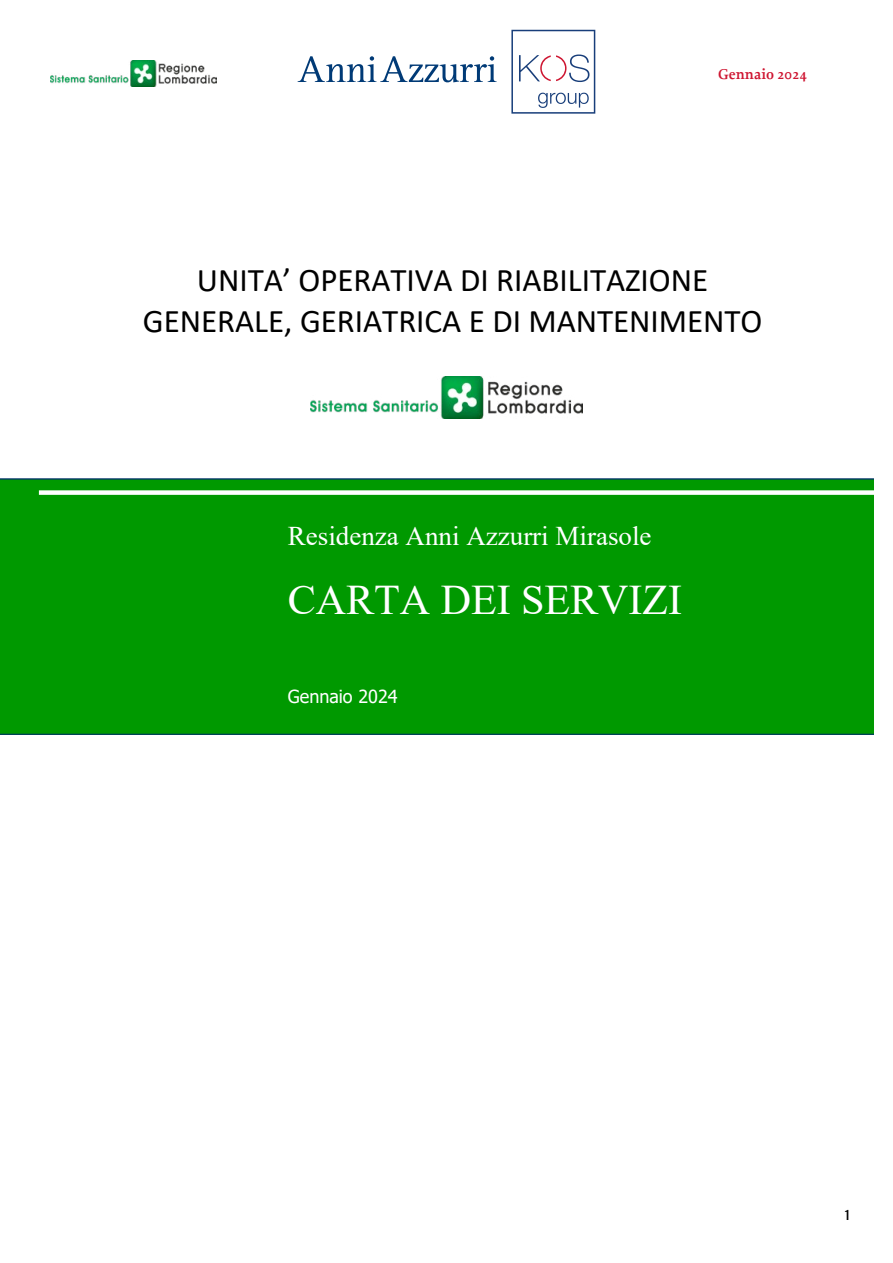
<style>
.page{position:relative;width:893px;height:1263px;background:#fff}
.page>*{position:absolute;margin:0;border:0;box-sizing:border-box;transform-origin:0 0}
.t1{font:42.15px "Times New Roman";color:#fff}
.t2{font:33.15px/40.3px "Calibri";color:#000;text-align:center}
.t3{font:27px "Times New Roman";color:#fff}
.t4{font:18px "Tahoma";color:#fff}
.t5{font:600 15px "Proforma";color:#ce1531}
.t6{font:13.5px "Merriweather Sans";color:#000}
</style>
<div class="page">
<div style="left:0;top:478px;width:873px;height:257px;background:#090"></div>
<div style="left:39px;top:490px;width:834px;height:5px;background:#fff"></div>
<svg style="left:298px;top:56px;width:199px;height:26px"></svg>
<svg style="left:511px;top:30px;width:84px;height:84px"></svg>
<img style="left:50px;top:61px;width:167px;height:25px">
<img style="left:310px;top:377px;width:273px;height:41px">
<p class="t5" style="left:718px;top:65px;width:91px">Gennaio 2024</p>
<p class="t2" style="left:143px;top:259px;width:621px">UNITA’ OPERATIVA DI RIABILITAZIONE<br>GENERALE, GERIATRICA E DI MANTENIMENTO</p>
<p class="t3" style="left:288px;top:517px;width:365px">Residenza Anni Azzurri Mirasole</p>
<p class="t1" style="left:288px;top:570px;width:396px">CARTA DEI SERVIZI</p>
<p class="t4" style="left:288px;top:684px;width:111px">Gennaio 2024</p>
<p class="t6" style="left:844px;top:1203px;width:8px">1</p>
</div>
